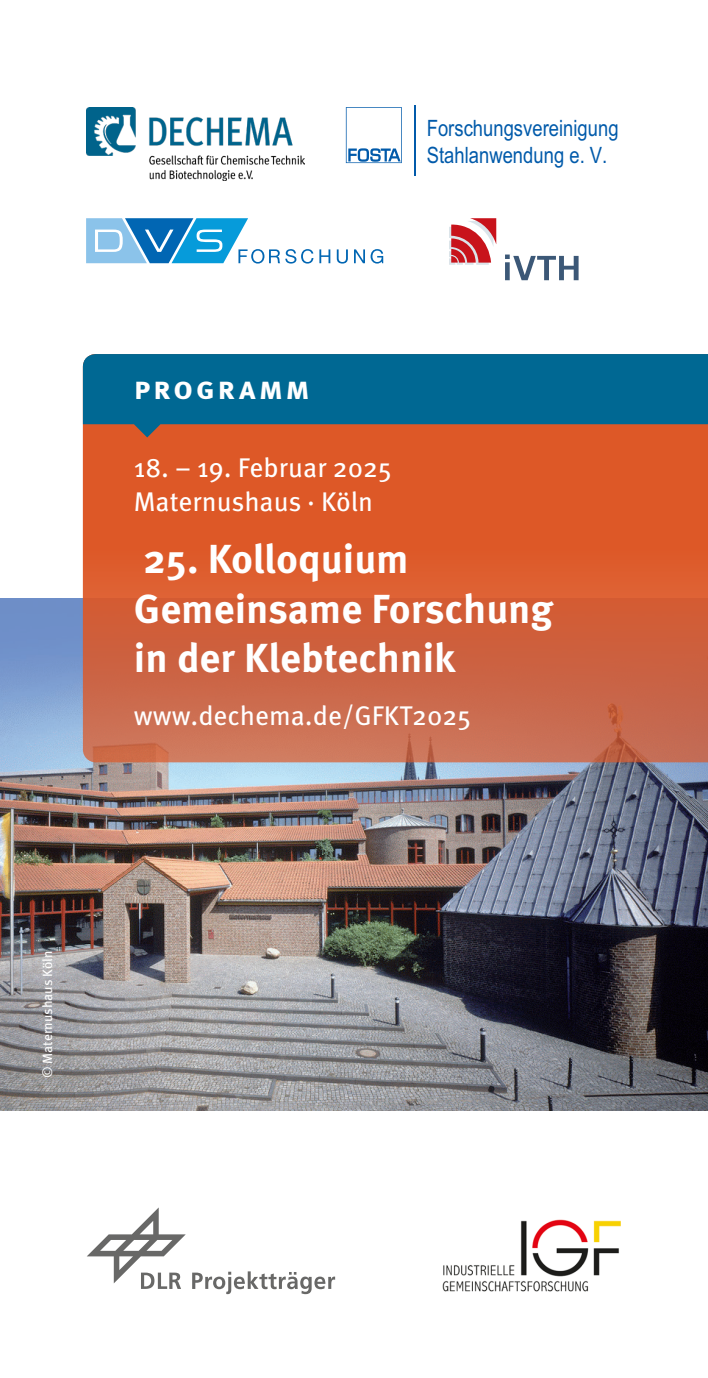
<style>
.page{position:relative;width:708px;height:1378px;background:#fff}
.page>*{position:absolute;margin:0;border:0;box-sizing:border-box;transform-origin:0 0}
.Titel_-_Veranstaltungstitel{font:700 40.5px/49.5px "Meta Pro";color:#fff}
.Titel_-_Art_der_Publikation{font:700 31.5px "Meta Pro";letter-spacing:.08em;color:#fff}
.Titel_-_Datum_und_Ort{font:27px/33.8px "Meta Pro";letter-spacing:-.005em;color:#fff}
.Titel_-_Internetadresse{font:27px "Meta Pro";color:#fff}
.t1{font:22.5px/27px "Arial Narrow";color:#015aaa}
.Body{font:13.5px "Meta Pro";color:#fff}
</style>
<div class="page">
<img style="left:0;top:599px;width:708px;height:511px">
<svg style="left:83px;top:437px;width:625px;height:325px;background:#d45f37"></svg>
<svg style="left:83px;top:354px;width:625px;height:83px;background:#216582"></svg>
<svg style="left:319px;top:249px;width:11px;height:14px"></svg>
<svg style="left:337px;top:249px;width:11px;height:15px"></svg>
<svg style="left:354px;top:249px;width:11px;height:14px"></svg>
<svg style="left:371px;top:249px;width:12px;height:14px"></svg>
<svg style="left:86px;top:218px;width:227px;height:46px"></svg>
<hr style="left:414px;top:105px;width:1px;height:71px;background:#015aaa">
<svg style="left:346px;top:107px;width:56px;height:56px"></svg>
<svg style="left:505px;top:254px;width:74px;height:26px"></svg>
<svg style="left:449px;top:218px;width:47px;height:47px"></svg>
<svg style="left:87px;top:1207px;width:99px;height:82px"></svg>
<svg style="left:192px;top:1271px;width:143px;height:23px"></svg>
<img style="left:86px;top:108px;width:218px;height:73px">
<img style="left:442px;top:1219px;width:179px;height:73px">
<p class="Titel_-_Art_der_Publikation" style="left:134px;top:363px;width:177px">programm</p>
<p class="t1" style="left:427px;top:114px;width:193px">Forschungsvereinigung<br>Stahlanwendung e. V.</p>
<p class="Titel_-_Datum_und_Ort" style="left:134px;top:449px;width:259px">18. – 19. Februar 2025<br>Maternushaus · Köln</p>
<p class="Titel_-_Veranstaltungstitel" style="left:134px;top:532px;width:422px">25. Kolloquium<br>Gemeinsame Forschung in der Klebtechnik</p>
<p class="Titel_-_Internetadresse" style="left:134px;top:695px;width:339px">www.dechema.de/GFKT2025</p>
<p class="Body" style="left:37px;top:1078px;width:129px;rotate:-90deg">© Maternushaus Köln</p>
</div>
